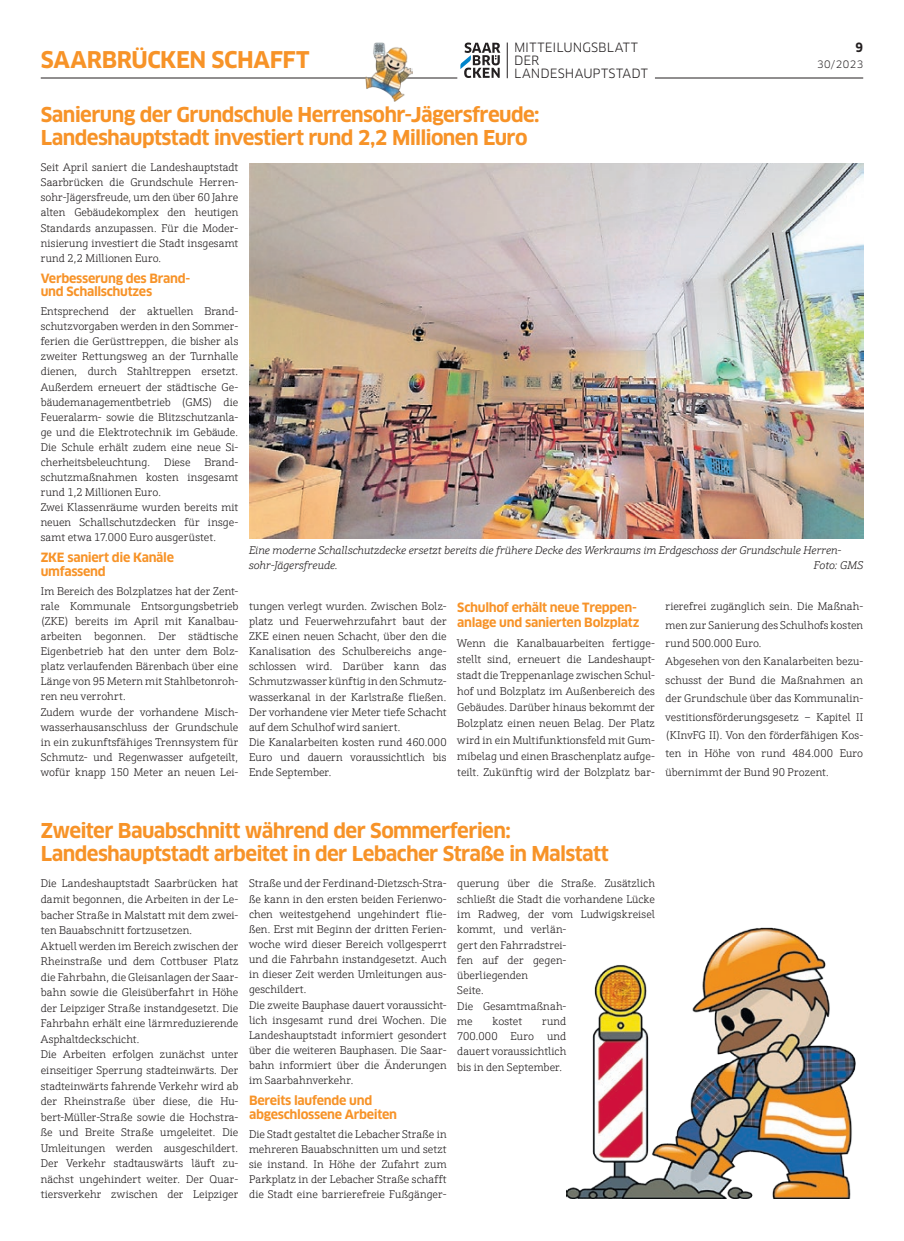
<style>
.page{position:relative;width:904px;height:1241px;background:#fff}
.page>*{position:absolute;margin:0;border:0;box-sizing:border-box;transform-origin:0 0}
.t1{font:700 22.5px "Clan OT";letter-spacing:-.02em;color:#f79328}
.t2{font:700 20px/22.5px "Clan OT";letter-spacing:-.03em;color:#f79328}
.t3{font:700 12.5px/13.9px "Clan OT";letter-spacing:-.02em;color:#f79328}
.t4{font:12.5px/12.8px "Clan OT";letter-spacing:.005em;color:#231f20}
.t5{font:700 12.5px "Clan OT";color:#231f20;scale:.95 1}
.t6{font:300 11.25px/15.1px "Schnebel Slab Pro";color:#231f20}
.t7{font:italic 300 11.25px/15px "Schnebel Slab Pro";letter-spacing:-.005em;color:#231f20}
.t8{font:10px "Clan OT";letter-spacing:.045em;color:#231f20}
</style>
<div class="page">
<hr style="left:655px;top:78px;width:208px;height:1px;background:#231f20">
<hr style="left:41px;top:78px;width:416px;height:1px;background:#231f20">
<svg style="left:460px;top:43px;width:40px;height:35px"></svg>
<hr style="left:507px;top:43px;width:1px;height:35px;background:#231f20">
<img style="left:366px;top:43px;width:46px;height:58px">
<img style="left:249px;top:163px;width:614px;height:376px">
<img style="left:566px;top:927px;width:290px;height:271px">
<h1 class="t1" style="left:41px;top:47px;width:270px">Saarbrücken schafft</h1>
<p class="t4" style="left:514px;top:41px;width:135px">MITTEILUNGSBLATT<br>DER<br>LANDESHAUPTSTADT</p>
<h2 class="t2" style="left:41px;top:104px;width:500px">Sanierung der Grundschule Herrensohr-Jägersfreude:<br>Landeshauptstadt investiert rund 2,2 Millionen Euro</h2>
<p class="t5" style="left:855px;top:40px;width:10px">9</p>
<p class="t8" style="left:817px;top:58px;width:48px">30/2023</p>
<p class="t6" style="left:41px;top:160px;width:199px;text-align:justify">Seit April saniert die Landeshauptstadt Saarbrücken die Grundschule Herren&shy;sohr-Jägersfreude, um den über 60 Jahre alten Gebäudekomplex den heutigen Standards anzupassen. Für die Moder&shy;nisierung investiert die Stadt insgesamt rund 2,2 Millionen Euro.</p>
<p class="t3" style="left:41px;top:271px;width:151px">Verbesserung des Brand&shy;und Schallschutzes</p>
<p class="t6" style="left:41px;top:304px;width:199px">Entsprechend der aktuellen Brand&shy;schutzvorgaben werden in den Sommer&shy;ferien die Gerüsttreppen, die bisher als zweiter Rettungsweg an der Turnhalle dienen, durch Stahltreppen ersetzt.<br>Außerdem erneuert der städtische Ge&shy;bäudemanagementbetrieb (GMS) die Feueralarm- sowie die Blitzschutzanla&shy;ge und die Elektrotechnik im Gebäude.<br>Die Schule erhält zudem eine neue Si&shy;cherheitsbeleuchtung. Diese Brand&shy;schutzmaßnahmen kosten insgesamt rund 1,2 Millionen Euro.<br>Zwei Klassenräume wurden bereits mit neuen Schallschutzdecken für insge&shy;samt etwa 17.000 Euro ausgerüstet.</p>
<p class="t3" style="left:41px;top:551px;width:135px">ZKE saniert die Kanäle umfassend</p>
<p class="t6" style="left:41px;top:583px;width:199px">Im Bereich des Bolzplatzes hat der Zent&shy;rale Kommunale Entsorgungsbetrieb (ZKE) bereits im April mit Kanalbau&shy;arbeiten begonnen. Der städtische Eigenbetrieb hat den unter dem Bolz&shy;platz verlaufenden Bärenbach über eine Länge von 95 Metern mit Stahlbetonroh&shy;ren neu verrohrt.<br>Zudem wurde der vorhandene Misch&shy;wasserhausanschluss der Grundschule in ein zukunftsfähiges Trennsystem für Schmutz- und Regenwasser aufgeteilt, wofür knapp 150 Meter an neuen Lei-</p>
<p class="t7" style="left:249px;top:543px;width:594px">Eine moderne Schallschutzdecke ersetzt bereits die frühere Decke des Werkraums im Erdgeschoss der Grundschule Herren&shy;sohr-Jägersfreude.</p>
<p class="t7" style="left:814px;top:558px;width:51px">Foto: GMS</p>
<p class="t6" style="left:249px;top:599px;width:199px">tungen verlegt wurden. Zwischen Bolz&shy;platz und Feuerwehrzufahrt baut der ZKE einen neuen Schacht, über den die Kanalisation des Schulbereichs ange&shy;schlossen wird. Darüber kann das Schmutzwasser künftig in den Schmutz&shy;wasserkanal in der Karlstraße fließen.<br>Der vorhandene vier Meter tiefe Schacht auf dem Schulhof wird saniert.<br>Die Kanalarbeiten kosten rund 460.000<br>Euro und dauern voraussichtlich bis Ende September.</p>
<p class="t3" style="left:457px;top:600px;width:184px;line-height:14.9px">Schulhof erhält neue Treppen&shy;anlage und sanierten Bolzplatz</p>
<p class="t6" style="left:457px;top:634px;width:199px;line-height:16.1px;text-align:justify">Wenn die Kanalbauarbeiten fertigge&shy;stellt sind, erneuert die Landeshaupt&shy;stadt die Treppenanlage zwischen Schul&shy;hof und Bolzplatz im Außenbereich des Gebäudes. Darüber hinaus bekommt der Bolzplatz einen neuen Belag. Der Platz wird in ein Multifunktionsfeld mit Gum&shy;mibelag und einen Braschenplatz aufge&shy;teilt. Zukünftig wird der Bolzplatz bar-</p>
<p class="t6" style="left:665px;top:597px;width:199px;line-height:18.4px">rierefrei zugänglich sein. Die Maßnah&shy;men zur Sanierung des Schulhofs kosten rund 500.000 Euro.<br>Abgesehen von den Kanalarbeiten bezu&shy;schusst der Bund die Maßnahmen an der Grundschule über das Kommunalin&shy;vestitionsförderungsgesetz – Kapitel II (KInvFG II). Von den förderfähigen Kos&shy;ten in Höhe von rund 484.000 Euro übernimmt der Bund 90 Prozent.</p>
<h2 class="t2" style="left:41px;top:819px;width:569px">Zweiter Bauabschnitt während der Sommerferien:<br>Landeshauptstadt arbeitet in der Lebacher Straße in Malstatt</h2>
<p class="t6" style="left:41px;top:876px;width:199px;line-height:15.5px">Die Landeshauptstadt Saarbrücken hat damit begonnen, die Arbeiten in der Le&shy;bacher Straße in Malstatt mit dem zwei&shy;ten Bauabschnitt fortzusetzen.<br>Aktuell werden im Bereich zwischen der Rheinstraße und dem Cottbuser Platz die Fahrbahn, die Gleisanlagen der Saar&shy;bahn sowie die Gleisüberfahrt in Höhe der Leipziger Straße instandgesetzt. Die Fahrbahn erhält eine lärmreduzierende Asphaltdeckschicht.<br>Die Arbeiten erfolgen zunächst unter einseitiger Sperrung stadteinwärts. Der stadteinwärts fahrende Verkehr wird ab der Rheinstraße über diese, die Hu&shy;bert-Müller-Straße sowie die Hochstra&shy;ße und Breite Straße umgeleitet. Die Umleitungen werden ausgeschildert.<br>Der Verkehr stadtauswärts läuft zu&shy;nächst ungehindert weiter. Der Quar&shy;tiersverkehr zwischen der Leipziger</p>
<p class="t6" style="left:249px;top:876px;width:199px">Straße und der Ferdinand-Dietzsch-Stra&shy;ße kann in den ersten beiden Ferienwo&shy;chen weitestgehend ungehindert flie&shy;ßen. Erst mit Beginn der dritten Ferien&shy;woche wird dieser Bereich vollgesperrt und die Fahrbahn instandgesetzt. Auch in dieser Zeit werden Umleitungen aus&shy;geschildert.<br>Die zweite Bauphase dauert voraussicht&shy;lich insgesamt rund drei Wochen. Die Landeshauptstadt informiert gesondert über die weiteren Bauphasen. Die Saar&shy;bahn informiert über die Änderungen im Saarbahnverkehr.</p>
<p class="t3" style="left:249px;top:1093px;width:149px">Bereits laufende und abgeschlossene Arbeiten</p>
<p class="t6" style="left:249px;top:1126px;width:199px;text-align:justify">Die Stadt gestaltet die Lebacher Straße in mehreren Bauabschnitten um und setzt sie instand. In Höhe der Zufahrt zum Parkplatz in der Lebacher Straße schafft die Stadt eine barrierefreie Fußgänger-</p>
<p class="t6" style="left:457px;top:876px;width:199px">querung über die Straße. Zusätzlich schließt die Stadt die vorhandene Lücke im Radweg, der vom Ludwigskreisel kommt, und verlän-<br>gert den Fahrradstrei-<br>fen auf der gegen-<br>überliegenden<br>Seite.<br>Die Gesamtmaßnah-<br>me</p>
<p class="t6" style="left:457px;top:1013px;width:110px;text-align:justify;text-indent:85px">rund 700.000 Euro und dauert voraussichtlich bis in den September.</p>
<p class="t6" style="left:492px;top:1013px;width:31px">kostet</p>
</div>
